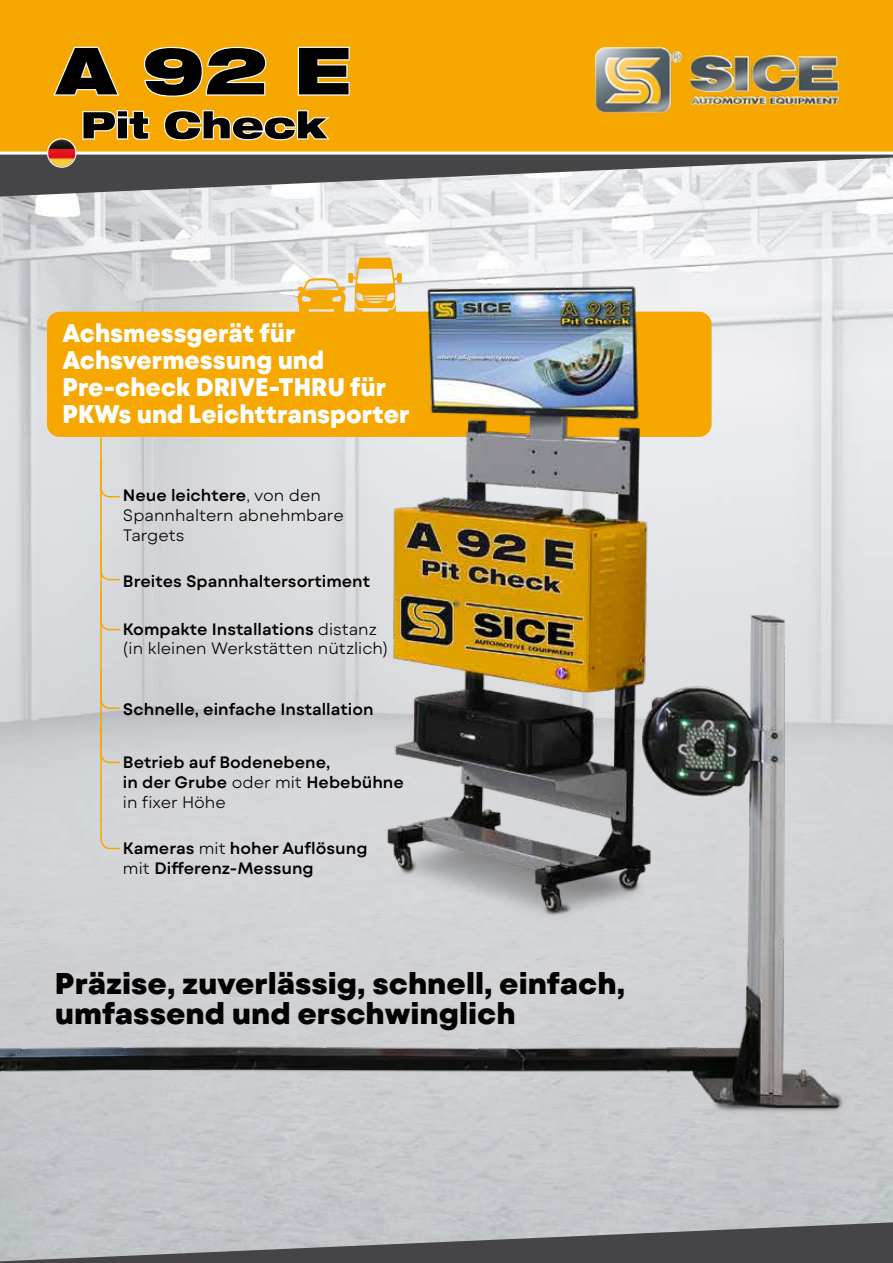
<style>
.page{position:relative;width:893px;height:1263px;background:#fff}
.page>*{position:absolute;margin:0;border:0;box-sizing:border-box;transform-origin:0 0}
.t1{font:800 30px/30px "Mont Blanc";color:#000}
.t2{font:800 25.5px/27px "Mont Blanc";color:#fff;scale:.93 1}
.t3{font:600 16.5px/19.8px "Mont Blanc";color:#000}
.t4{font:300 16.5px/19.8px "Mont Blanc";color:#000}
.s1{font-weight:600}
.s2{font-weight:300}
</style>
<div class="page">
<svg style="left:0;top:1227px;width:893px;height:36px;background:#78797c"></svg>
<img style="left:0;top:0;width:893px;height:1227px">
<img style="left:48px;top:139px;width:27px;height:28px;border-radius:14px">
<div style="left:47px;top:138px;width:30px;height:30px;border:1px solid #fff;border-radius:50%"></div>
<svg style="left:99px;top:420px;width:22px;height:430px;background:#d8d0bc"></svg>
<h2 class="t2" style="left:62px;top:321px;width:375px">Achsmessgerät für<br>Achsvermessung und<br>Pre-check DRIVE-THRU für<br>PKWs und Leichttransporter</h2>
<p class="t4" style="left:123px;top:485px;width:222px"><span class="s1">Neue leichtere</span>, von den<br>Spannhaltern abnehmbare<br>Targets</p>
<p class="t3" style="left:123px;top:572px;width:249px">Breites Spannhaltersortiment</p>
<p class="t4" style="left:123px;top:619px;width:267px"><span class="s1">Kompakte Installations</span> distanz (in kleinen Werkstätten nützlich)</p>
<p class="t3" style="left:123px;top:699px;width:252px">Schnelle, einfache Installation</p>
<p class="t3" style="left:123px;top:753px;width:282px">Betrieb auf Bodenebene,<br>in der Grube <span class="s2">oder mit</span> Hebebühne <span class="s2">in fixer Höhe</span></p>
<p class="t3" style="left:123px;top:838px;width:246px">Kameras <span class="s2">mit</span> hoher Auflösung <span class="s2">mit</span> Differenz-Messung</p>
<h1 class="t1" style="left:55px;top:969px;width:572px">Präzise, zuverlässig, schnell, einfach, umfassend und erschwinglich</h1>
</div>
